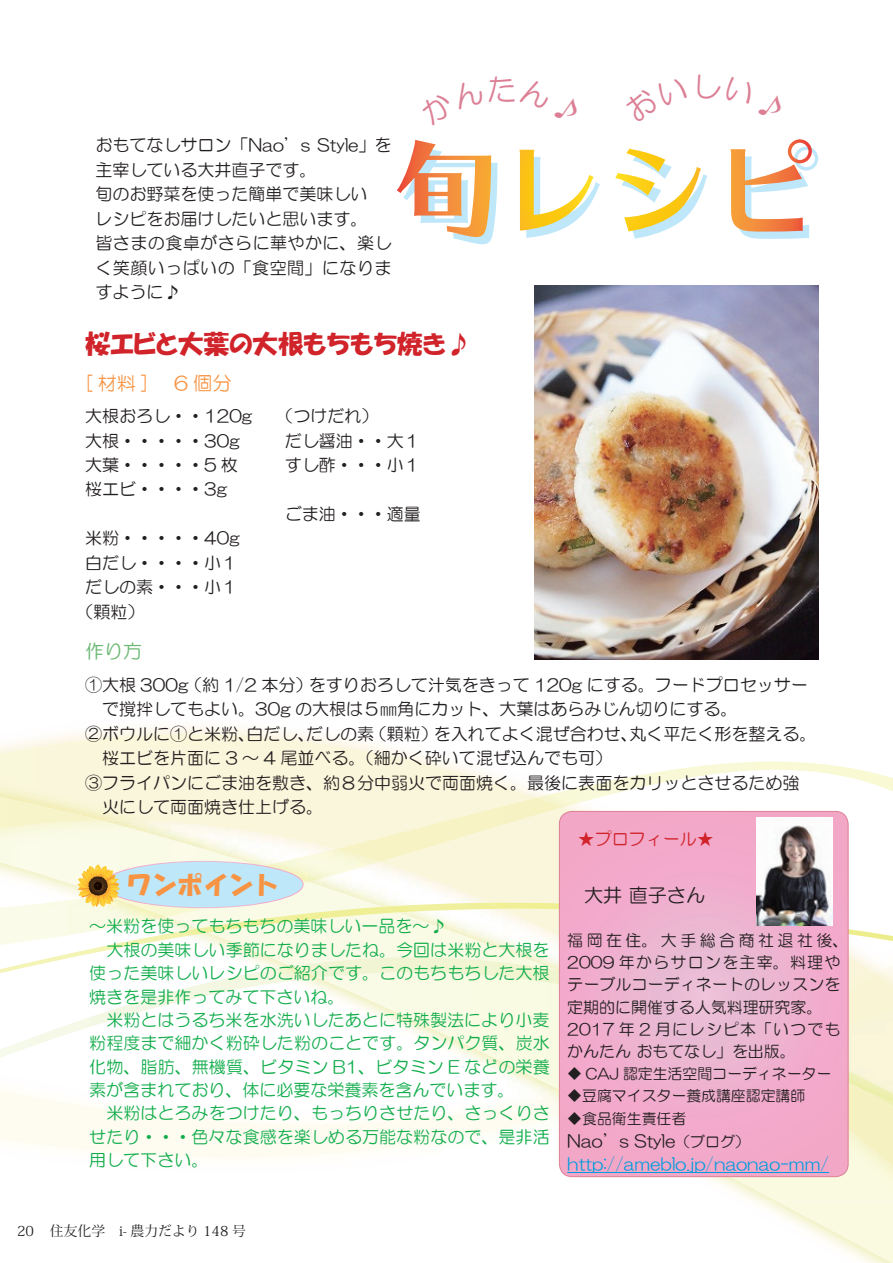
<style>
.page{position:relative;width:893px;height:1263px;background:#fff}
.page>*{position:absolute;margin:0;border:0;box-sizing:border-box;transform-origin:0 0}
.t1{font:106.35px "Kan 415 Typos Std";color:#bee7fa}
.t2{font:25.5px "HGP Soei Kakupoptai";color:#d1232a}
.t3{font:25.5px "HGS Soei Kakupoptai";color:#f79444}
.t4{font:19.2px "HG Maru Gothic MPRO";color:#f79444}
.t5{font:19.2px "HG Maru Gothic MPRO";color:#231f20}
.t6{font:19.2px "HG Maru Gothic MPRO";color:#6cb974}
.t7{font:16.95px/24.5px "HG Maru Gothic MPRO";color:#231f20}
.t8{font:16.95px/23.4px "HG Maru Gothic MPRO";color:#11ad4b}
.t9{font:16.95px/22.4px "HG Maru Gothic MPRO";color:#009cdf}
.t10{font:16.95px "HG Maru Gothic MPRO";color:#d1232a}
.t11{font:15.9px/22.4px "HG Maru Gothic MPRO";letter-spacing:.01em;color:#231f20}
.t12{font:14.85px "HG Maru Gothic MPRO";color:#231f20}
.t13{font:13.8px "Koz Min Pr 6 N";color:#231f20}
.s1{color:#231f20}
.s2{font-size:14.85px;color:#231f20}
</style>
<div class="page">
<svg style="left:42px;top:734px;width:295px;height:12px"></svg>
<img style="left:877px;top:933px;width:16px;height:8px">
<img style="left:555px;top:761px;width:338px;height:46px">
<img style="left:15px;top:903px;width:453px;height:63px">
<img style="left:0;top:966px;width:474px;height:92px">
<img style="left:0;top:849px;width:320px;height:96px">
<img style="left:554px;top:807px;width:67px;height:150px">
<img style="left:848px;top:907px;width:29px;height:68px">
<img style="left:489px;top:903px;width:70px;height:25px">
<img style="left:335px;top:818px;width:122px;height:44px">
<img style="left:456px;top:798px;width:106px;height:41px">
<img style="left:848px;top:1053px;width:45px;height:17px">
<img style="left:475px;top:1094px;width:84px;height:40px">
<div style="left:848px;top:975px;width:45px;height:78px;background:#f9f4d6"></div>
<svg style="left:775px;top:1200px;width:118px;height:63px"></svg>
<img style="left:738px;top:1181px;width:155px;height:19px">
<img style="left:0;top:821px;width:260px;height:45px">
<img style="left:13px;top:866px;width:369px;height:46px">
<img style="left:167px;top:911px;width:357px;height:47px">
<img style="left:270px;top:957px;width:289px;height:46px">
<img style="left:375px;top:1003px;width:184px;height:46px">
<img style="left:474px;top:1048px;width:85px;height:46px">
<img style="left:198px;top:907px;width:200px;height:26px">
<img style="left:292px;top:957px;width:267px;height:45px">
<img style="left:106px;top:866px;width:203px;height:51px">
<img style="left:681px;top:1177px;width:106px;height:4px">
<img style="left:0;top:797px;width:102px;height:31px">
<img style="left:848px;top:1070px;width:45px;height:48px">
<img style="left:848px;top:1118px;width:45px;height:48px">
<img style="left:864px;top:1090px;width:29px;height:16px">
<img style="left:535px;top:285px;width:283px;height:374px">
<div style="left:103px;top:861px;width:200px;height:47px;background:#bee7fa;border-radius:50%"></div>
<div style="left:103px;top:861px;width:200px;height:47px;border:1px solid #fff;border-radius:50%"></div>
<svg style="left:559px;top:811px;width:289px;height:366px"></svg>
<div style="left:559px;top:811px;width:289px;height:366px;border:1px solid #dc7f95;border-radius:13px"></div>
<hr style="left:567px;top:1172px;width:262px;height:1px;background:#009cdf">
<img style="left:757px;top:817px;width:76px;height:109px">
<svg style="left:397px;top:139px;width:415px;height:98px"></svg>
<svg style="left:77px;top:864px;width:43px;height:43px"></svg>
<p class="t7" style="left:95px;top:133px;width:298px">おもてなしサロン「Nao’s Style」を主宰している大井直子です。<br>旬のお野菜を使った簡単で美味しい<br>レシピをお届けしたいと思います。<br>皆さまの食卓がさらに華やかに、楽しく笑顔いっぱいの「食空間」になりますように♪</p>
<h2 class="t2" style="left:85px;top:331px;width:388px">桜エビと大葉の大根もちもち焼き♪</h2>
<p class="t4" style="left:85px;top:374px;width:148px">[ 材料 ] 　6 個分</p>
<p class="t7" style="left:85px;top:404px;width:169px">大根おろし・・120g大根・・・・・30g大葉・・・・・5 枚桜エビ・・・・3g</p>
<p class="t7" style="left:85px;top:526px;width:156px">米粉・・・・・40g</p>
<p class="t7" style="left:85px;top:550px;width:155px">白だし・・・・小１</p>
<p class="t7" style="left:85px;top:575px;width:155px">だしの素・・・小１</p>
<p class="t7" style="left:77px;top:599px;width:70px">（顆粒）</p>
<p class="t6" style="left:85px;top:642px;width:59px">作り方</p>
<p class="t7" style="left:85px;top:672px;width:733px">①大根 300g（約 1/2 本分）をすりおろして汁気をきって 120g にする。フードプロセッサー　で撹拌してもよい。30g の大根は５㎜角にカット、大葉はあらみじん切りにする。<br>②ボウルに①と米粉、白だし、だしの素（顆粒）を入れてよく混ぜ合わせ、丸く平たく形を整える。　桜エビを片面に 3 ～ 4 尾並べる。（細かく砕いて混ぜ込んでも可）<br>③フライパンにごま油を敷き、約８分中弱火で両面焼く。最後に表面をカリッとさせるため強　火にして両面焼き仕上げる。</p>
<h1 class="t1" style="left:399px;top:138px;width:427px">旬レシピ</h1>
<p class="t7" style="left:285px;top:404px;width:138px;text-indent:-9px">（つけだれ）<br>だし醤油・・大１すし酢・・・小１</p>
<p class="t7" style="left:285px;top:502px;width:138px">ごま油・・・適量</p>
<h2 class="t3" style="left:126px;top:872px;width:155px">ワンポイント</h2>
<p class="t8" style="left:89px;top:914px;width:462px">～米粉を使ってもちもちの美味しい一品を～♪<br>　大根の美味しい季節になりましたね。今回は米粉と大根を使った美味しいレシピのご紹介です。このもちもちした大根焼きを是非作ってみて下さいね。<br>　米粉とはうるち米を水洗いしたあとに特殊製法により小麦粉程度まで細かく粉砕した粉のことです。タンパク質、炭水化物、脂肪、無機質、ビタミン B1、ビタミン E などの栄養素が含まれており、体に必要な栄養素を含んでいます。<br>　米粉はとろみをつけたり、もっちりさせたり、さっくりさせたり・・・色々な食感を楽しめる万能な粉なので、是非活用して下さい。</p>
<p class="t10" style="left:578px;top:830px;width:138px">★プロフィール★</p>
<p class="t5" style="left:584px;top:885px;width:123px">大井 直子さん</p>
<p class="t11" style="left:567px;top:929px;width:283px">福岡在住。大手総合商社退社後、<br>2009 年からサロンを主宰。料理やテーブルコーディネートのレッスンを定期的に開催する人気料理研究家。<br>2017 年 2 月にレシピ本「いつでもかんたん おもてなし」を出版。</p>
<p class="t12" style="left:567px;top:1066px;width:266px">◆ CAJ 認定生活空間コーディネーター</p>
<p class="t12" style="left:567px;top:1088px;width:240px">◆豆腐マイスター養成講座認定講師</p>
<p class="t12" style="left:567px;top:1111px;width:121px">◆食品衛生責任者</p>
<p class="t9" style="left:567px;top:1130px;width:263px"><span class="s1">Nao’s Style</span><span class="s2">（ブログ）</span>http://ameblo.jp/naonao-mm/</p>
<p class="t13" style="left:17px;top:1223px;width:230px">20 住友化学　i- 農力だより 148 号</p>
</div>
